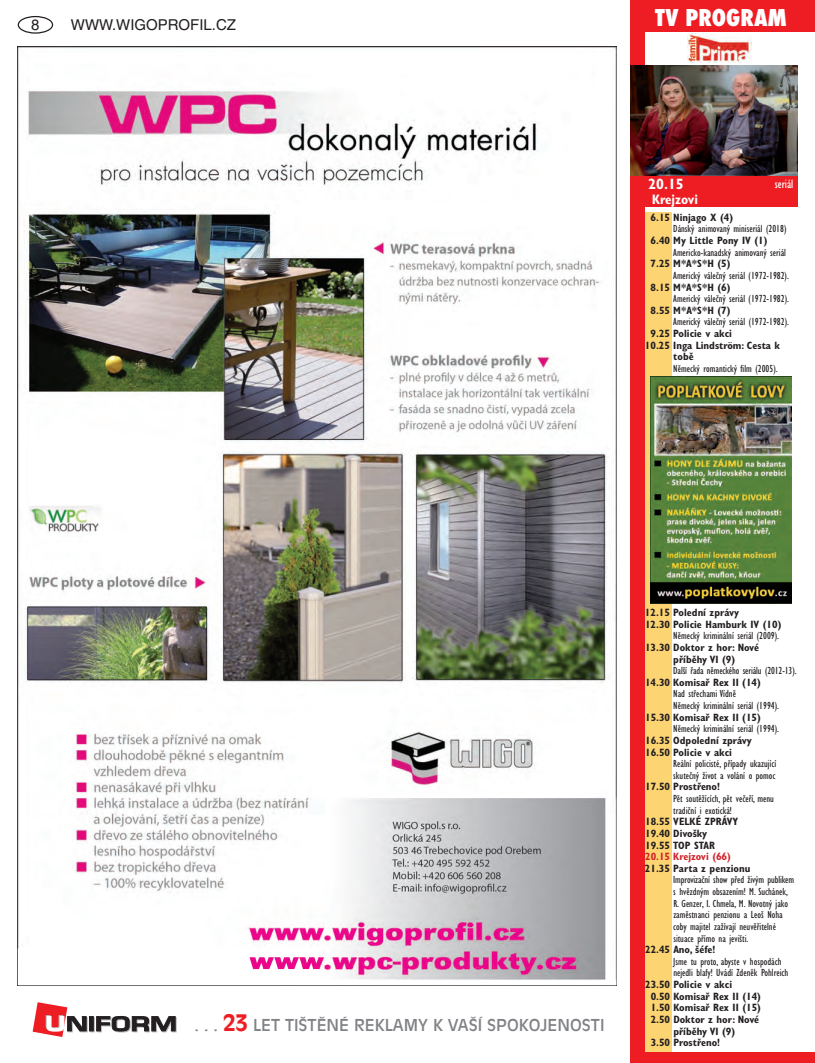
<style>
.page{position:relative;width:815px;height:1063px;background:#fff}
.page>*{position:absolute;margin:0;border:0;box-sizing:border-box;transform-origin:0 0}
.t1{font:800 condensed 22.5px "Futura";color:#fff}
.t2{font:16.25px "Antique Olive CE";color:#808285}
.t3{font:15px "Helvetica CE";color:#231f20}
.t4{font:700 condensed 15px "Gill Sans CE";color:#fff}
.t5{font:700 condensed 13.75px "Gill Sans CE";color:#fff}
.t6{font:condensed 12.5px "Gill Sans CE";color:#fff}
.t7{font:condensed 10.62px/11.6px "Gill Sans CE";color:#231f20}
.t8{font:700 condensed 10.62px/11.6px "Gill Sans CE";color:#231f20}
.t9{font:700 condensed 10.62px "Gill Sans CE";color:#d1232a}
.s1{font-weight:700;font-size:22.5px;color:#ee1d23}
</style>
<div class="page">
<div style="left:18px;top:16px;width:35px;height:18px;border:1px solid #231f20;border-radius:50%"></div>
<svg style="left:90px;top:1017px;width:5px;height:15px"></svg>
<svg style="left:89px;top:1016px;width:5px;height:15px"></svg>
<svg style="left:96px;top:1016px;width:81px;height:16px"></svg>
<svg style="left:33px;top:1002px;width:55px;height:35px"></svg>
<img style="left:18px;top:46px;width:599px;height:939px">
<div style="left:631px;top:0;width:184px;height:32px;background:#ee1d23"></div>
<div style="left:631px;top:175px;width:166px;height:32px;background:#ee1d23"></div>
<img style="left:687px;top:33px;width:64px;height:30px">
<div style="left:631px;top:0;width:14px;height:1063px;background:#ee1d23"></div>
<div style="left:631px;top:1052px;width:184px;height:11px;background:#ee1d23"></div>
<div style="left:645px;top:213px;width:26px;height:839px;background:#fdd472"></div>
<img style="left:631px;top:66px;width:166px;height:109px">
<img style="left:650px;top:377px;width:142px;height:227px">
<h3 class="t3" style="left:31px;top:16px;width:10px">8</h3>
<h3 class="t3" style="left:71px;top:16px;width:167px">WWW.WIGOPROFIL.CZ</h3>
<h1 class="t1" style="left:655px;top:2px;width:133px">TV PROGRAM</h1>
<h3 class="t4" style="left:648px;top:175px;width:37px">20.15</h3>
<p class="t5" style="left:652px;top:191px;width:47px">Krejzovi</p>
<p class="t6" style="left:775px;top:176px;width:20px">seriál</p>
<p class="t8" style="left:651px;top:212px;width:84px">6.15 Ninjago X (4)</p>
<p class="t7" style="left:673px;top:223px;width:115px">Dánský animovaný miniseriál (2018)</p>
<p class="t8" style="left:651px;top:235px;width:118px">6.40 My Little Pony IV (1)</p>
<p class="t7" style="left:673px;top:246px;width:114px">Americko-kanadský animovaný seriál</p>
<p class="t8" style="left:651px;top:258px;width:81px">7.25 M*A*S*H (5)</p>
<p class="t7" style="left:673px;top:270px;width:117px">Americký válečný seriál (1972-1982).</p>
<p class="t8" style="left:651px;top:281px;width:81px">8.15 M*A*S*H (6)</p>
<p class="t7" style="left:673px;top:293px;width:117px">Americký válečný seriál (1972-1982).</p>
<p class="t8" style="left:651px;top:304px;width:81px">8.55 M*A*S*H (7)</p>
<p class="t7" style="left:673px;top:316px;width:117px">Americký válečný seriál (1972-1982).</p>
<p class="t8" style="left:651px;top:328px;width:83px">9.25 Policie v akci</p>
<p class="t8" style="left:645px;top:339px;width:137px">10.25 Inga Lindström: Cesta k</p>
<p class="t8" style="left:673px;top:351px;width:22px">tobě</p>
<p class="t7" style="left:673px;top:363px;width:106px">Německý romantický film (2005).</p>
<h2 class="t2" style="left:195px;top:1016px;width:411px">. . . <span class="s1">23</span> LET TIŠTĚNÉ REKLAMY K VAŠÍ SPOKOJENOSTI</h2>
<p class="t8" style="left:645px;top:607px;width:138px">12.15 Polední zprávy<br>12.30 Policie Hamburk IV (10)</p>
<p class="t7" style="left:673px;top:630px;width:107px">Německý kriminální seriál (2009).</p>
<p class="t8" style="left:645px;top:642px;width:115px;text-align:center">13.30 Doktor z hor: Nové příběhy VI (9)</p>
<p class="t7" style="left:673px;top:665px;width:125px">Další řada německého seriálu (2012-13).</p>
<p class="t8" style="left:645px;top:676px;width:117px">14.30 Komisař Rex II (14)</p>
<p class="t7" style="left:673px;top:688px;width:107px">Nad střechami Vídně<br>Německý kriminální seriál (1994).</p>
<p class="t8" style="left:645px;top:711px;width:117px">15.30 Komisař Rex II (15)</p>
<p class="t7" style="left:673px;top:723px;width:107px">Německý kriminální seriál (1994).</p>
<p class="t8" style="left:645px;top:735px;width:108px">16.35 Odpolední zprávy<br>16.50 Policie v akci</p>
<p class="t7" style="left:673px;top:758px;width:105px">Reální policisté, případy ukazující skutečný život a volání o pomoc</p>
<p class="t8" style="left:645px;top:781px;width:76px">17.50 Prostřeno!</p>
<p class="t7" style="left:673px;top:793px;width:102px">Pět soutěžících, pět večeří, menu tradiční i exotická!</p>
<p class="t8" style="left:645px;top:816px;width:95px">18.55 VELKÉ ZPRÁVY<br>19.40 Divošky<br>19.55 TOP STAR</p>
<p class="t9" style="left:645px;top:850px;width:87px">20.15 Krejzovi (66)</p>
<p class="t8" style="left:645px;top:862px;width:107px">21.35 Parta z penzionu</p>
<p class="t7" style="left:673px;top:874px;width:122px">Improvizační show před živým publikem s hvězdným obsazením! M. Suchánek, R. Genzer, I. Chmela, M. Novotný jako zaměstnanci penzionu a Leoš Noha coby majitel zažívají neuvěřitelné situace přímo na jevišti.</p>
<p class="t8" style="left:645px;top:944px;width:72px">22.45 Ano, šéfe!</p>
<p class="t7" style="left:673px;top:955px;width:117px">Jsme tu proto, abyste v hospodách nejedli blafy! Uvádí Zdeněk Pohlreich</p>
<p class="t8" style="left:645px;top:979px;width:88px">23.50 Policie v akci</p>
<p class="t8" style="left:651px;top:990px;width:112px">0.50 Komisař Rex II (14)</p>
<p class="t8" style="left:651px;top:1002px;width:112px">1.50 Komisař Rex II (15)</p>
<p class="t8" style="left:651px;top:1014px;width:110px">2.50 Doktor z hor: Nové</p>
<p class="t8" style="left:673px;top:1025px;width:63px">příběhy VI (9)</p>
<p class="t8" style="left:651px;top:1037px;width:71px">3.50 Prostřeno!</p>
</div>
